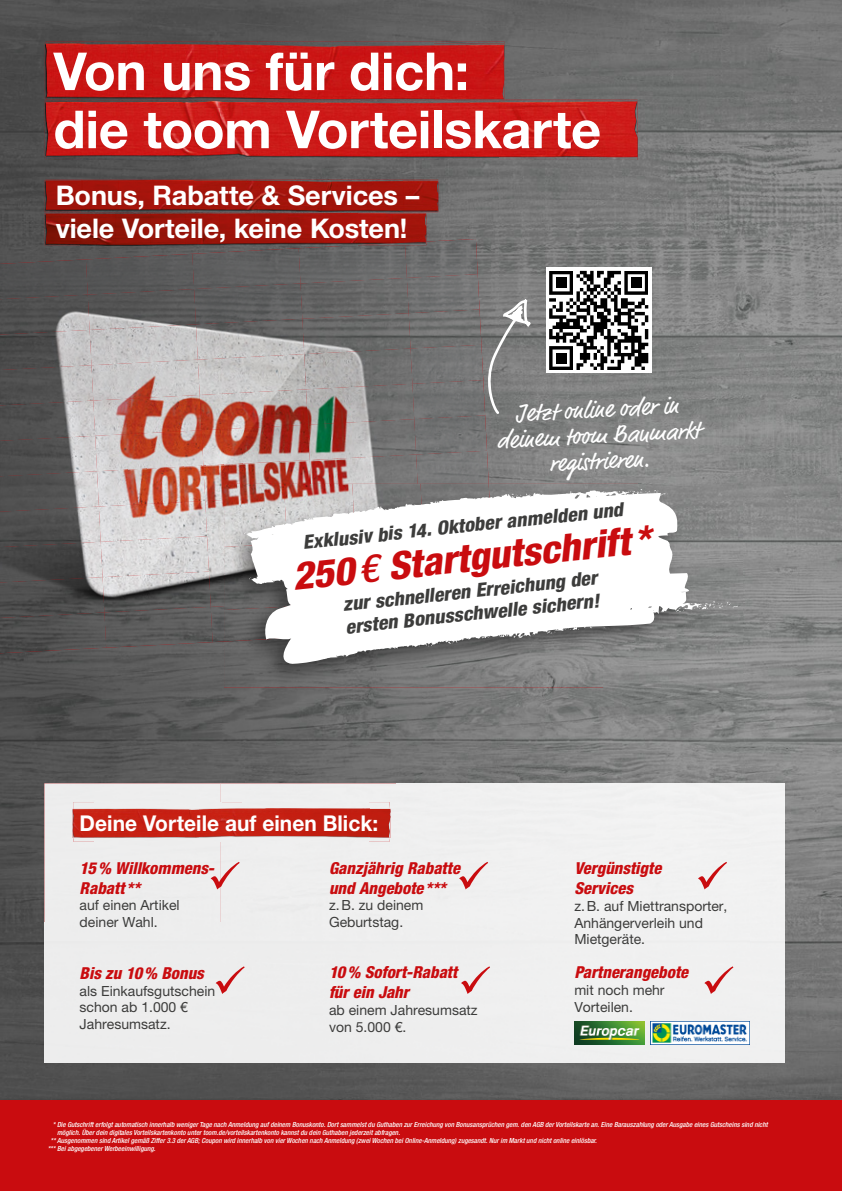
<style>
.page{position:relative;width:842px;height:1191px;background:#fff}
.page>*{position:absolute;margin:0;border:0;box-sizing:border-box;transform-origin:0 0}
.t1{font:700 52.4px "Helvetica Neue LT Pro";letter-spacing:-.005em;color:#fff}
.t2{font:italic 800 condensed 38.3px "Helvetica Neue LT Pro";color:#c90c0f;scale:1.05 1}
.t3{font:700 27.1px/32.9px "Helvetica Neue LT Pro";letter-spacing:-.005em;color:#fff}
.t4{font:24px/25.9px "Market Pro";color:#fff;text-align:center}
.t5{font:700 21.8px "Helvetica Neue LT Pro";letter-spacing:.005em;color:#fff;scale:.96 1}
.t6{font:italic 800 condensed 19.1px/22.4px "Helvetica Neue LT Pro";color:#3c3c3b;scale:1.04 1}
.t7{font:italic 800 condensed 16.5px/19.8px "Helvetica Neue LT Pro";color:#c90c0f}
.t8{font:14px/16.8px "Helvetica Neue LT Pro";color:#3c3c3b}
.t9{font:italic 500 condensed 7px "Helvetica Neue LT Pro";color:#fff}
</style>
<div class="page">
<img style="left:0;top:0;width:842px;height:1100px">
<div style="left:0;top:1100px;width:842px;height:91px;background:#c90c0f"></div>
<div style="left:0;top:259px;width:86px;height:35px;background:#515152"></div>
<div style="left:86px;top:254px;width:106px;height:40px;background:#575758"></div>
<div style="left:192px;top:248px;width:107px;height:41px;background:#5f5f60"></div>
<img style="left:299px;top:245px;width:106px;height:38px">
<img style="left:405px;top:239px;width:73px;height:39px">
<img style="left:0;top:294px;width:88px;height:36px">
<img style="left:88px;top:289px;width:106px;height:41px">
<img style="left:194px;top:283px;width:106px;height:41px">
<img style="left:300px;top:278px;width:107px;height:41px">
<img style="left:407px;top:274px;width:73px;height:39px">
<img style="left:0;top:330px;width:90px;height:35px">
<img style="left:90px;top:324px;width:106px;height:41px">
<img style="left:196px;top:319px;width:106px;height:40px">
<img style="left:302px;top:313px;width:107px;height:41px">
<img style="left:409px;top:309px;width:72px;height:39px">
<img style="left:0;top:365px;width:91px;height:35px">
<img style="left:91px;top:359px;width:107px;height:41px">
<img style="left:198px;top:354px;width:106px;height:41px">
<img style="left:304px;top:348px;width:106px;height:41px">
<img style="left:410px;top:345px;width:73px;height:39px">
<img style="left:0;top:400px;width:93px;height:36px">
<img style="left:93px;top:395px;width:107px;height:41px">
<img style="left:200px;top:389px;width:106px;height:41px">
<img style="left:306px;top:384px;width:106px;height:40px">
<img style="left:412px;top:380px;width:73px;height:39px">
<img style="left:0;top:436px;width:95px;height:35px">
<img style="left:95px;top:430px;width:106px;height:41px">
<img style="left:201px;top:424px;width:107px;height:41px">
<img style="left:308px;top:419px;width:106px;height:41px">
<img style="left:414px;top:415px;width:73px;height:39px">
<img style="left:0;top:471px;width:97px;height:35px">
<img style="left:97px;top:465px;width:106px;height:41px">
<img style="left:203px;top:460px;width:107px;height:41px">
<img style="left:310px;top:454px;width:106px;height:30px">
<img style="left:416px;top:451px;width:73px;height:33px">
<img style="left:0;top:506px;width:99px;height:36px">
<img style="left:99px;top:501px;width:106px;height:41px">
<img style="left:205px;top:500px;width:19px;height:106px">
<img style="left:0;top:542px;width:101px;height:35px">
<img style="left:101px;top:536px;width:108px;height:41px">
<img style="left:0;top:577px;width:102px;height:35px">
<img style="left:102px;top:571px;width:109px;height:41px">
<img style="left:0;top:612px;width:106px;height:41px">
<img style="left:104px;top:607px;width:109px;height:40px">
<img style="left:211px;top:606px;width:13px;height:36px">
<img style="left:45px;top:102px;width:1px;height:55px">
<img style="left:637px;top:101px;width:1px;height:56px">
<img style="left:498px;top:99px;width:139px;height:61px">
<img style="left:46px;top:157px;width:34px;height:3px">
<img style="left:80px;top:157px;width:418px;height:3px">
<img style="left:46px;top:101px;width:591px;height:56px">
<img style="left:45px;top:43px;width:459px;height:59px">
<img style="left:257px;top:41px;width:247px;height:2px">
<img style="left:46px;top:41px;width:211px;height:2px">
<img style="left:46px;top:43px;width:458px;height:57px">
<img style="left:46px;top:179px;width:392px;height:2px">
<img style="left:46px;top:181px;width:392px;height:31px">
<img style="left:46px;top:212px;width:380px;height:1px">
<img style="left:392px;top:213px;width:34px;height:29px">
<img style="left:46px;top:213px;width:346px;height:32px">
<img style="left:360px;top:242px;width:66px;height:3px">
<div style="left:44px;top:783px;width:740px;height:279px;background:#efefef"></div>
<img style="left:73px;top:802px;width:318px;height:35px">
<img style="left:73px;top:809px;width:317px;height:32px">
<svg style="left:211px;top:862px;width:29px;height:27px"></svg>
<svg style="left:698px;top:862px;width:29px;height:27px"></svg>
<svg style="left:461px;top:966px;width:29px;height:28px"></svg>
<svg style="left:216px;top:966px;width:29px;height:28px"></svg>
<svg style="left:459px;top:862px;width:29px;height:27px"></svg>
<img style="left:574px;top:1021px;width:71px;height:23px">
<img style="left:650px;top:1021px;width:99px;height:23px">
<svg style="left:704px;top:966px;width:29px;height:28px"></svg>
<img style="left:491px;top:484px;width:147px;height:5px">
<img style="left:638px;top:484px;width:104px;height:203px">
<img style="left:224px;top:641px;width:415px;height:46px">
<img style="left:224px;top:484px;width:60px;height:59px">
<img style="left:284px;top:484px;width:68px;height:5px">
<img style="left:352px;top:484px;width:68px;height:5px">
<img style="left:420px;top:484px;width:71px;height:5px">
<img style="left:224px;top:543px;width:20px;height:60px">
<img style="left:224px;top:603px;width:20px;height:38px">
<svg style="left:244px;top:489px;width:496px;height:175px"></svg>
<div style="left:546px;top:268px;width:105px;height:105px;background:#fff"></div>
<svg style="left:580px;top:270px;width:69px;height:94px"></svg>
<svg style="left:549px;top:271px;width:99px;height:99px"></svg>
<div style="left:556px;top:353px;width:10px;height:10px;background:#000"></div>
<svg style="left:487px;top:299px;width:44px;height:115px"></svg>
<h1 class="t1" style="left:54px;top:38px;width:417px">Von uns für dich:</h1>
<h1 class="t1" style="left:54px;top:96px;width:549px">die toom Vorteilskarte</h1>
<h3 class="t3" style="left:56px;top:178px;width:365px">Bonus, Rabatte &amp; Services – viele Vorteile, keine Kosten!</h3>
<h3 class="t4" style="left:495px;top:403px;width:205px;rotate:-3deg">Jetzt online oder in deinem toom Baumarkt registrieren.</h3>
<h3 class="t6" style="left:302px;top:530px;width:311px;rotate:-6deg">Exklusiv bis 14. Oktober anmelden und</h3>
<h2 class="t2" style="left:289px;top:549px;width:345px;rotate:-6deg">250 € Startgutschrift *</h2>
<h3 class="t6" style="left:341px;top:592px;width:247px;rotate:-6deg">zur schnelleren Erreichung der ersten Bonusschwelle sichern!</h3>
<h3 class="t5" style="left:80px;top:809px;width:313px">Deine Vorteile auf einen Blick:</h3>
<h3 class="t7" style="left:80px;top:857px;width:137px">15 % Willkommens-<br>Rabatt **</h3>
<h3 class="t8" style="left:80px;top:897px;width:102px">auf einen Artikel deiner Wahl.</h3>
<h3 class="t7" style="left:329px;top:857px;width:132px">Ganzjährig Rabatte und Angebote ***</h3>
<h3 class="t8" style="left:329px;top:897px;width:96px">z. B. zu deinem<br>Geburtstag.</h3>
<h3 class="t7" style="left:80px;top:962px;width:126px">Bis zu 10 % Bonus</h3>
<h3 class="t8" style="left:80px;top:982px;width:137px">als Einkaufsgutschein schon ab 1.000 €<br>Jahresumsatz.</h3>
<h3 class="t7" style="left:329px;top:961px;width:130px">10 % Sofort-Rabatt für ein Jahr</h3>
<h3 class="t8" style="left:329px;top:1001px;width:150px">ab einem Jahresumsatz von 5.000 €.</h3>
<h3 class="t7" style="left:574px;top:857px;width:88px">Vergünstigte<br>Services</h3>
<h3 class="t8" style="left:574px;top:897px;width:155px">z. B. auf Miettransporter,<br>Anhängerverleih und<br>Mietgeräte.</h3>
<h3 class="t7" style="left:574px;top:961px;width:115px">Partnerangebote</h3>
<h3 class="t8" style="left:574px;top:981px;width:92px">mit noch mehr<br>Vorteilen.</h3>
<p class="t9" style="left:53px;top:1120px;width:716px">* Die Gutschrift erfolgt automatisch innerhalb weniger Tage nach Anmeldung auf deinem Bonuskonto. Dort sammelst du Guthaben zur Erreichung von Bonusansprüchen gem. den AGB der Vorteilskarte an. Eine Barauszahlung oder Ausgabe eines Gutscheins sind nicht</p>
<p class="t9" style="left:57px;top:1128px;width:344px">möglich. Über dein digitales Vorteilskartenkonto unter toom.de/vorteilskartenkonto kannst du dein Guthaben jederzeit abfragen.</p>
<p class="t9" style="left:51px;top:1136px;width:548px">** Ausgenommen sind Artikel gemäß Ziffer 3.3 der AGB; Coupon wird innerhalb von vier Wochen nach Anmeldung (zwei Wochen bei Online-Anmeldung) zugesandt. Nur im Markt und nicht online einlösbar.</p>
<p class="t9" style="left:48px;top:1144px;width:109px">*** Bei abgegebener Werbeeinwilligung.</p>
</div>
